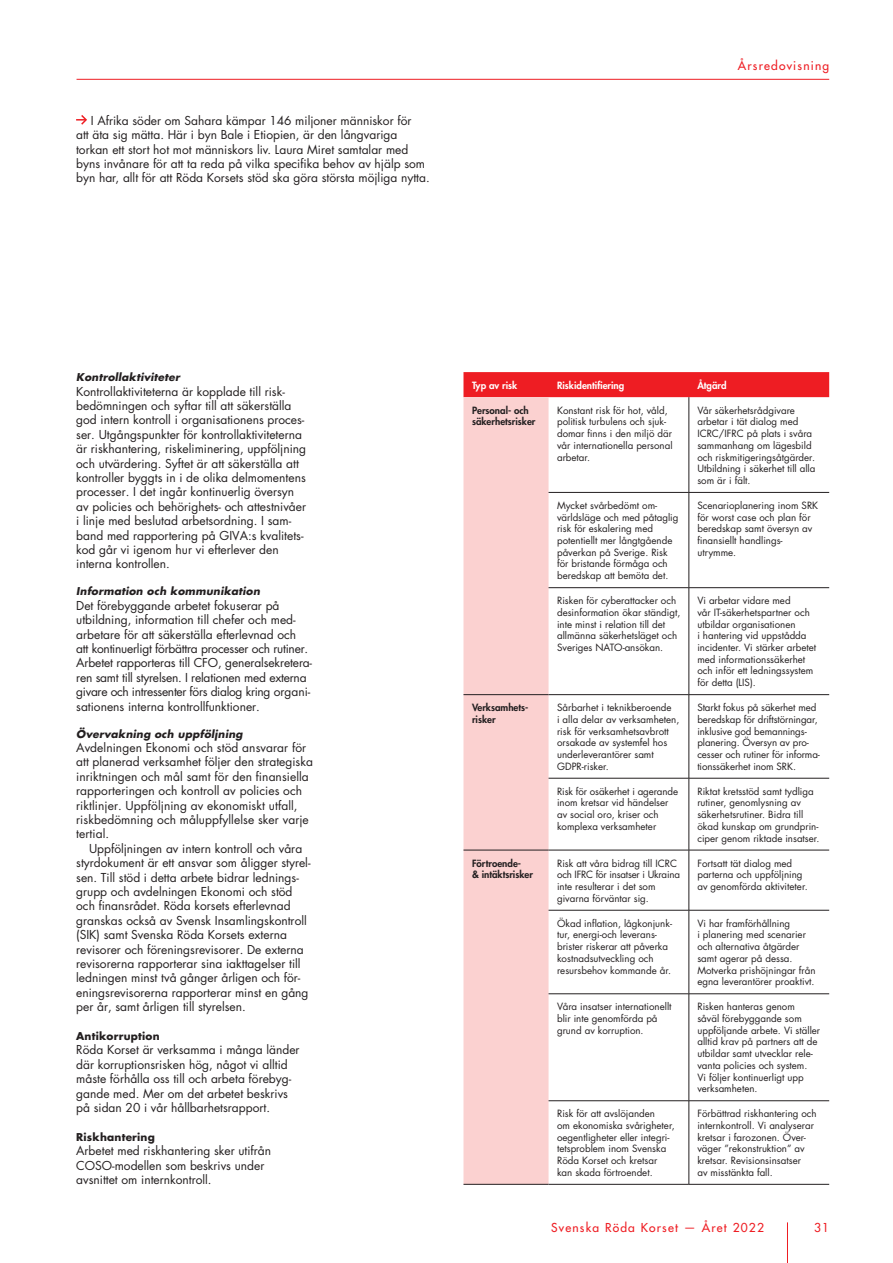
<style>
.page{position:relative;width:893px;height:1263px;background:#fff}
.page>*{position:absolute;margin:0;border:0;box-sizing:border-box;transform-origin:0 0}
.Notistext_ej_indrag{font:12px/14.4px "Futura Std";color:#231f20}
.Notistext{font:12px/14.4px "Futura Std";color:#231f20}
.Bildtext{font:12px/14.4px "Futura Std";color:#231f20}
.Vinjett_vänster{font:500 12px "Futura Std";letter-spacing:.1em;color:#ee1d23}
.Notistext_ej_indrag-2{font:italic 700 10.5px "Futura Std";letter-spacing:.02em;color:#231f20}
.Notistext_ej_indrag-3{font:700 10.5px "Futura Std";letter-spacing:.02em;color:#231f20}
._08_Tabelltext_liten{font:9.75px/11.7px "Futura Std";color:#231f20}
._08_Tabelltext_liten-2{font:800 9.75px/11.7px "Futura Std";color:#231f20}
._08_Tabelltext_liten-3{font:800 9.75px "Futura Std";color:#fff}
</style>
<div class="page">
<hr style="left:77px;top:79px;width:752px;height:1px;background:#ee1d23">
<hr style="left:787px;top:1222px;width:1px;height:41px;background:#ee1d23">
<div style="left:463px;top:372px;width:366px;height:25px;background:#ee1d23"></div>
<div style="left:463px;top:397px;width:86px;height:787px;background:#fbd1d0"></div>
<hr style="left:549px;top:492px;width:140px;height:1px;background:#231f20">
<hr style="left:689px;top:492px;width:140px;height:1px;background:#231f20">
<hr style="left:549px;top:778px;width:140px;height:1px;background:#231f20">
<hr style="left:689px;top:778px;width:140px;height:1px;background:#231f20">
<hr style="left:463px;top:850px;width:86px;height:1px;background:#231f20">
<hr style="left:549px;top:850px;width:140px;height:1px;background:#231f20">
<hr style="left:689px;top:850px;width:140px;height:1px;background:#231f20">
<hr style="left:689px;top:587px;width:140px;height:1px;background:#231f20">
<hr style="left:689px;top:694px;width:140px;height:1px;background:#231f20">
<hr style="left:689px;top:397px;width:1px;height:95px;background:#231f20">
<hr style="left:689px;top:493px;width:1px;height:94px;background:#231f20">
<hr style="left:689px;top:588px;width:1px;height:106px;background:#231f20">
<hr style="left:689px;top:695px;width:1px;height:83px;background:#231f20">
<hr style="left:689px;top:778px;width:1px;height:72px;background:#231f20">
<hr style="left:689px;top:850px;width:1px;height:60px;background:#231f20">
<hr style="left:549px;top:587px;width:140px;height:1px;background:#231f20">
<hr style="left:549px;top:694px;width:140px;height:1px;background:#231f20">
<hr style="left:463px;top:694px;width:86px;height:1px;background:#231f20">
<hr style="left:689px;top:1101px;width:1px;height:83px;background:#231f20">
<hr style="left:463px;top:1184px;width:86px;height:1px;background:#231f20">
<hr style="left:549px;top:1184px;width:140px;height:1px;background:#231f20">
<hr style="left:689px;top:1184px;width:140px;height:1px;background:#231f20">
<hr style="left:549px;top:1100px;width:140px;height:1px;background:#231f20">
<hr style="left:549px;top:910px;width:140px;height:1px;background:#231f20">
<hr style="left:549px;top:993px;width:140px;height:1px;background:#231f20">
<hr style="left:689px;top:910px;width:140px;height:1px;background:#231f20">
<hr style="left:689px;top:910px;width:1px;height:83px;background:#231f20">
<hr style="left:689px;top:993px;width:140px;height:1px;background:#231f20">
<hr style="left:689px;top:994px;width:1px;height:106px;background:#231f20">
<hr style="left:689px;top:1100px;width:140px;height:1px;background:#231f20">
<svg style="left:76px;top:115px;width:11px;height:10px"></svg>
<p class="Bildtext" style="left:76px;top:113px;width:337px;text-indent:15px">I Afrika söder om Sahara kämpar 146 miljoner människor för att äta sig mätta. Här i byn Bale i Etiopien, är den långvariga</p>
<p class="Bildtext" style="left:76px;top:142px;width:355px">torkan ett stort hot mot människors liv. Laura Miret samtalar med byns invånare för att ta reda på vilka specifika behov av hjälp som byn har, allt för att Röda Korsets stöd ska göra största möjliga nytta.</p>
<p class="Vinjett_vänster" style="left:738px;top:58px;width:93px">Årsredovisning</p>
<p class="Notistext_ej_indrag-2" style="left:76px;top:370px;width:105px">Kontrollaktiviteter</p>
<p class="Notistext_ej_indrag" style="left:76px;top:384px;width:231px">Kontrollaktiviteterna är kopplade till risk&shy;bedömningen och syftar till att säkerställa god intern kontroll i organisationens proces&shy;ser. Utgångspunkter för kontrollaktiviteterna är riskhantering, riskeliminering, uppföljning och utvärdering. Syftet är att säkerställa att kontroller byggts in i de olika delmomentens processer. I det ingår kontinuerlig översyn av policies och behörighets- och attestnivåer i linje med beslutad arbetsordning. I sam&shy;band med rapportering på GIVA:s kvalitets&shy;kod går vi igenom hur vi efterlever den interna kontrollen.</p>
<p class="Notistext_ej_indrag-2" style="left:76px;top:584px;width:185px">Information och kommunikation</p>
<p class="Notistext_ej_indrag" style="left:76px;top:598px;width:237px">Det förebyggande arbetet fokuserar på utbildning, information till chefer och med&shy;arbetare för att säkerställa efterlevnad och<br>att kontinuerligt förbättra processer och rutiner.<br>Arbetet rapporteras till CFO, generalsekretera&shy;ren samt till styrelsen. I relationen med externa givare och intressenter förs dialog kring organi&shy;sationens interna kontrollfunktioner.</p>
<p class="Notistext_ej_indrag-2" style="left:76px;top:727px;width:168px">Övervakning och uppföljning</p>
<p class="Notistext_ej_indrag" style="left:76px;top:740px;width:238px">Avdelningen Ekonomi och stöd ansvarar för att planerad verksamhet följer den strategiska inriktningen och mål samt för den finansiella rapporteringen och kontroll av policies och riktlinjer. Uppföljning av ekonomiskt utfall, riskbedömning och måluppfyllelse sker varje tertial.</p>
<p class="Notistext" style="left:76px;top:841px;width:236px;text-indent:13px">Uppföljningen av intern kontroll och våra styrdokument är ett ansvar som åligger styrel&shy;sen. Till stöd i detta arbete bidrar lednings&shy;grupp och avdelningen Ekonomi och stöd och finansrådet. Röda korsets efterlevnad granskas också av Svensk Insamlingskontroll (SIK) samt Svenska Röda Korsets externa revisorer och föreningsrevisorer. De externa revisorerna rapporterar sina iakttagelser till ledningen minst två gånger årligen och för&shy;eningsrevisorerna rapporterar minst en gång per år, samt årligen till styrelsen.</p>
<p class="Notistext_ej_indrag-3" style="left:76px;top:1029px;width:85px">Antikorruption</p>
<p class="Notistext_ej_indrag" style="left:76px;top:1043px;width:225px">Röda Korset är verksamma i många länder där korruptionsrisken hög, något vi alltid måste förhålla oss till och arbeta förebyg&shy;gande med. Mer om det arbetet beskrivs på sidan 20 i vår hållbarhetsrapport.</p>
<p class="Notistext_ej_indrag-3" style="left:76px;top:1130px;width:80px">Riskhantering</p>
<p class="Notistext_ej_indrag" style="left:76px;top:1144px;width:196px">Arbetet med riskhantering sker utifrån<br>COSO-modellen som beskrivs under avsnittet om internkontroll.</p>
<p class="_08_Tabelltext_liten-3" style="left:472px;top:379px;width:47px">Typ av risk</p>
<p class="_08_Tabelltext_liten-3" style="left:557px;top:379px;width:69px">Riskidentifiering</p>
<p class="_08_Tabelltext_liten-3" style="left:697px;top:379px;width:31px">Åtgärd</p>
<p class="_08_Tabelltext_liten-2" style="left:472px;top:404px;width:65px">Personal- och säkerhetsrisker</p>
<p class="_08_Tabelltext_liten" style="left:557px;top:404px;width:117px">Konstant risk för hot, våld, politisk turbulens och sjuk&shy;domar finns i den miljö där vår internationella personal arbetar.</p>
<p class="_08_Tabelltext_liten" style="left:697px;top:404px;width:120px">Vår säkerhetsrådgivare arbetar i tät dialog med<br>ICRC/IFRC på plats i svåra sammanhang om lägesbild och riskmitigeringsåtgärder.<br>Utbildning i säkerhet till alla som är i fält.</p>
<p class="_08_Tabelltext_liten" style="left:557px;top:500px;width:123px">Mycket svårbedömt om&shy;världsläge och med påtaglig risk för eskalering med potentiellt mer långtgående påverkan på Sverige. Risk för bristande förmåga och beredskap att bemöta det.</p>
<p class="_08_Tabelltext_liten" style="left:697px;top:500px;width:122px">Scenarioplanering inom SRK för worst case och plan för beredskap samt översyn av finansiellt handlings&shy;utrymme.</p>
<p class="_08_Tabelltext_liten" style="left:557px;top:595px;width:125px">Risken för cyberattacker och desinformation ökar ständigt, inte minst i relation till det allmänna säkerhetsläget och<br>Sveriges NATO-ansökan.</p>
<p class="_08_Tabelltext_liten" style="left:697px;top:595px;width:120px">Vi arbetar vidare med<br>vår IT-säkerhetspartner och utbildar organisationen<br>i hantering vid uppstådda incidenter. Vi stärker arbetet med informationssäkerhet och inför ett ledningssystem för detta (LIS).</p>
<p class="_08_Tabelltext_liten-2" style="left:472px;top:702px;width:58px">Verksamhets&shy;risker</p>
<p class="_08_Tabelltext_liten" style="left:557px;top:702px;width:124px">Sårbarhet i teknikberoende<br>i alla delar av verksamheten, risk för verksamhetsavbrott orsakade av systemfel hos underleverantörer samt<br>GDPR-risker.</p>
<p class="_08_Tabelltext_liten" style="left:697px;top:702px;width:124px">Starkt fokus på säkerhet med beredskap för driftstörningar, inklusive god bemannings&shy;planering. Översyn av pro&shy;cesser och rutiner för informa&shy;tionssäkerhet inom SRK.</p>
<p class="_08_Tabelltext_liten" style="left:557px;top:785px;width:123px">Risk för osäkerhet i agerande inom kretsar vid händelser av social oro, kriser och komplexa verksamheter</p>
<p class="_08_Tabelltext_liten" style="left:697px;top:785px;width:124px">Riktat kretsstöd samt tydliga rutiner, genomlysning av säkerhetsrutiner. Bidra till ökad kunskap om grundprin&shy;ciper genom riktade insatser.</p>
<p class="_08_Tabelltext_liten-2" style="left:472px;top:857px;width:63px">Förtroende-<br>&amp; intäktsrisker</p>
<p class="_08_Tabelltext_liten" style="left:557px;top:857px;width:124px">Risk att våra bidrag till ICRC och IFRC för insatser i Ukraina inte resulterar i det som givarna förväntar sig.</p>
<p class="_08_Tabelltext_liten" style="left:697px;top:857px;width:112px">Fortsatt tät dialog med parterna och uppföljning av genomförda aktiviteter.</p>
<p class="_08_Tabelltext_liten" style="left:557px;top:917px;width:116px">Ökad inflation, lågkonjunk&shy;tur, energi-och leverans&shy;brister riskerar att påverka kostnadsutveckling och resursbehov kommande år.</p>
<p class="_08_Tabelltext_liten" style="left:697px;top:917px;width:120px">Vi har framförhållning<br>i planering med scenarier och alternativa åtgärder samt agerar på dessa.<br>Motverka prishöjningar från egna leverantörer proaktivt.</p>
<p class="_08_Tabelltext_liten" style="left:557px;top:1001px;width:116px">Våra insatser internationellt blir inte genomförda på grund av korruption.</p>
<p class="_08_Tabelltext_liten" style="left:697px;top:1001px;width:124px">Risken hanteras genom<br>såväl förebyggande som uppföljande arbete. Vi ställer alltid krav på partners att de utbildar samt utvecklar rele&shy;vanta policies och system.<br>Vi följer kontinuerligt upp verksamheten.</p>
<p class="_08_Tabelltext_liten" style="left:557px;top:1108px;width:119px">Risk för att avslöjanden<br>om ekonomiska svårigheter, oegentligheter eller integri&shy;tetsproblem inom Svenska<br>Röda Korset och kretsar kan skada förtroendet.</p>
<p class="_08_Tabelltext_liten" style="left:697px;top:1108px;width:121px">Förbättrad riskhantering och internkontroll. Vi analyserar kretsar i farozonen. Över&shy;väger ”rekonstruktion” av kretsar. Revisionsinsatser<br>av misstänkta fall.</p>
<p class="Vinjett_vänster" style="left:551px;top:1220px;width:214px">Svenska Röda Korset — Året 2022</p>
<p class="Vinjett_vänster" style="left:814px;top:1220px;width:17px">31</p>
</div>
